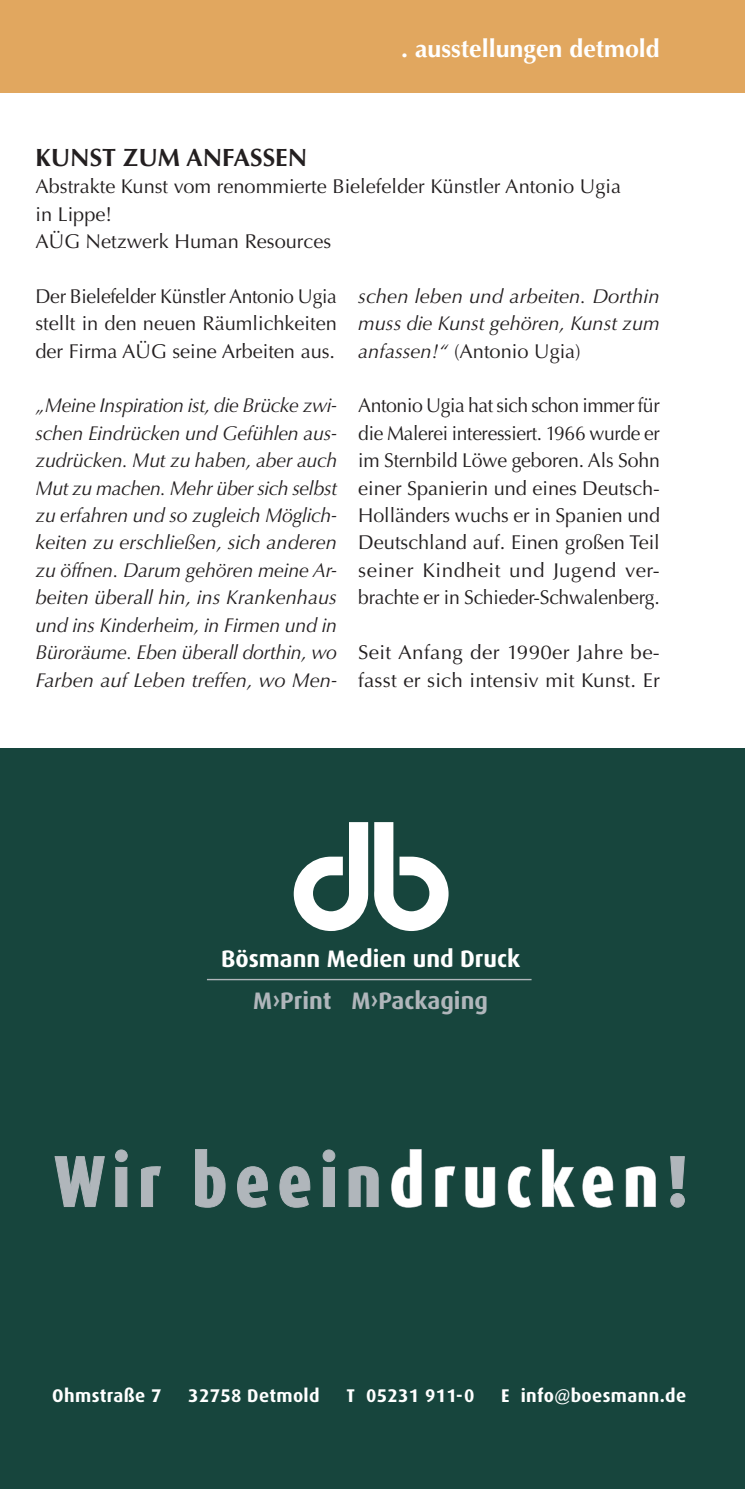
<style>
.page{position:relative;width:745px;height:1489px;background:#fff}
.page>*{position:absolute;margin:0;border:0;box-sizing:border-box;transform-origin:0 0}
.t1{font:800 72.5px "Dax Condensed";letter-spacing:.1em;color:#b0b6bb}
.t2{font:700 25px "Optima";color:#fff}
.t3{font:700 25px "Optima";color:#231f20}
.t4{font:700 23.75px "Dax";color:#fff}
.t5{font:700 23.75px "Dax";color:#b0b6bb}
.t6{font:20px/27.5px "Optima";color:#231f20;text-align:justify}
.t7{font:italic 20px/27.5px "Optima";color:#231f20;text-align:justify}
.t8{font:700 18.5px "Dax";letter-spacing:.02em;color:#fff}
.s1{font-style:normal}
.s2{color:#fff}
</style>
<div class="page">
<div style="left:0;top:0;width:744px;height:92px;background:#e1a75f"></div>
<div style="left:0;top:748px;width:744px;height:740px;background:#17453d"></div>
<svg style="left:54px;top:1156px;width:51px;height:51px"></svg>
<svg style="left:115px;top:1149px;width:13px;height:58px"></svg>
<svg style="left:141px;top:1166px;width:20px;height:41px"></svg>
<svg style="left:195px;top:1149px;width:31px;height:59px"></svg>
<svg style="left:237px;top:1166px;width:31px;height:42px"></svg>
<svg style="left:279px;top:1166px;width:32px;height:42px"></svg>
<svg style="left:322px;top:1149px;width:14px;height:58px"></svg>
<svg style="left:348px;top:1166px;width:31px;height:41px"></svg>
<svg style="left:391px;top:1149px;width:31px;height:59px"></svg>
<svg style="left:435px;top:1166px;width:20px;height:41px"></svg>
<svg style="left:465px;top:1167px;width:30px;height:41px"></svg>
<svg style="left:507px;top:1166px;width:24px;height:42px"></svg>
<svg style="left:542px;top:1149px;width:33px;height:58px"></svg>
<svg style="left:582px;top:1166px;width:32px;height:42px"></svg>
<svg style="left:625px;top:1166px;width:31px;height:41px"></svg>
<svg style="left:670px;top:1156px;width:15px;height:52px"></svg>
<hr style="left:207px;top:978px;width:324px;height:2px;background:#b0b6bb">
<svg style="left:293px;top:822px;width:155px;height:109px"></svg>
<p class="t2" style="left:401px;top:34px;width:260px">. ausstellungen detmold</p>
<p class="t3" style="left:35px;top:143px;width:273px">KUNST ZUM ANFASSEN</p>
<p class="t6" style="left:35px;top:173px;width:586px;text-align:left">Abstrakte Kunst vom renommierte Bielefelder Künstler Antonio Ugia in Lippe!<br>AÜG Netzwerk Human Resources</p>
<p class="t7" style="left:358px;top:282px;width:303px">schen leben und arbeiten. Dorthin muss die Kunst gehören, Kunst zum anfassen!“ <span class="s1">(Antonio Ugia)</span></p>
<p class="t6" style="left:358px;top:392px;width:303px">Antonio Ugia hat sich schon immer für die Malerei interessiert. 1966 wurde er im Sternbild Löwe geboren. Als Sohn einer Spanierin und eines Deutsch-Holländers wuchs er in Spanien und Deutschland auf. Einen großen Teil seiner Kindheit und Jugend ver&shy;brachte er in Schieder-Schwalenberg.</p>
<p class="t6" style="left:358px;top:639px;width:303px">Seit Anfang der 1990er Jahre be&shy;fasst er sich intensiv mit Kunst. Er</p>
<p class="t6" style="left:35px;top:282px;width:303px">Der Bielefelder Künstler Antonio Ugia stellt in den neuen Räumlichkeiten der Firma AÜG seine Arbeiten aus.</p>
<p class="t7" style="left:35px;top:392px;width:303px">„Meine Inspiration ist, die Brücke zwi&shy;schen Eindrücken und Gefühlen aus&shy;zudrücken. Mut zu haben, aber auch Mut zu machen. Mehr über sich selbst zu erfahren und so zugleich Möglich&shy;keiten zu erschließen, sich anderen zu öffnen. Darum gehören meine Ar&shy;beiten überall hin, ins Krankenhaus und ins Kinderheim, in Firmen und in Büroräume. Eben überall dorthin, wo Farben auf Leben treffen, wo Men-</p>
<p class="t4" style="left:221px;top:944px;width:300px">Bösmann Medien und Druck</p>
<p class="t5" style="left:253px;top:987px;width:236px">M›Print M›Packaging</p>
<h1 class="t1" style="left:54px;top:1140px;width:634px">Wir beein<span class="s2">drucken</span>!</h1>
<p class="t8" style="left:52px;top:1385px;width:110px">Ohmstraße 7</p>
<p class="t8" style="left:188px;top:1385px;width:133px">32758 Detmold</p>
<p class="t8" style="left:346px;top:1385px;width:129px">T 05231 911-0</p>
<p class="t8" style="left:501px;top:1385px;width:186px">E info@boesmann.de</p>
</div>
